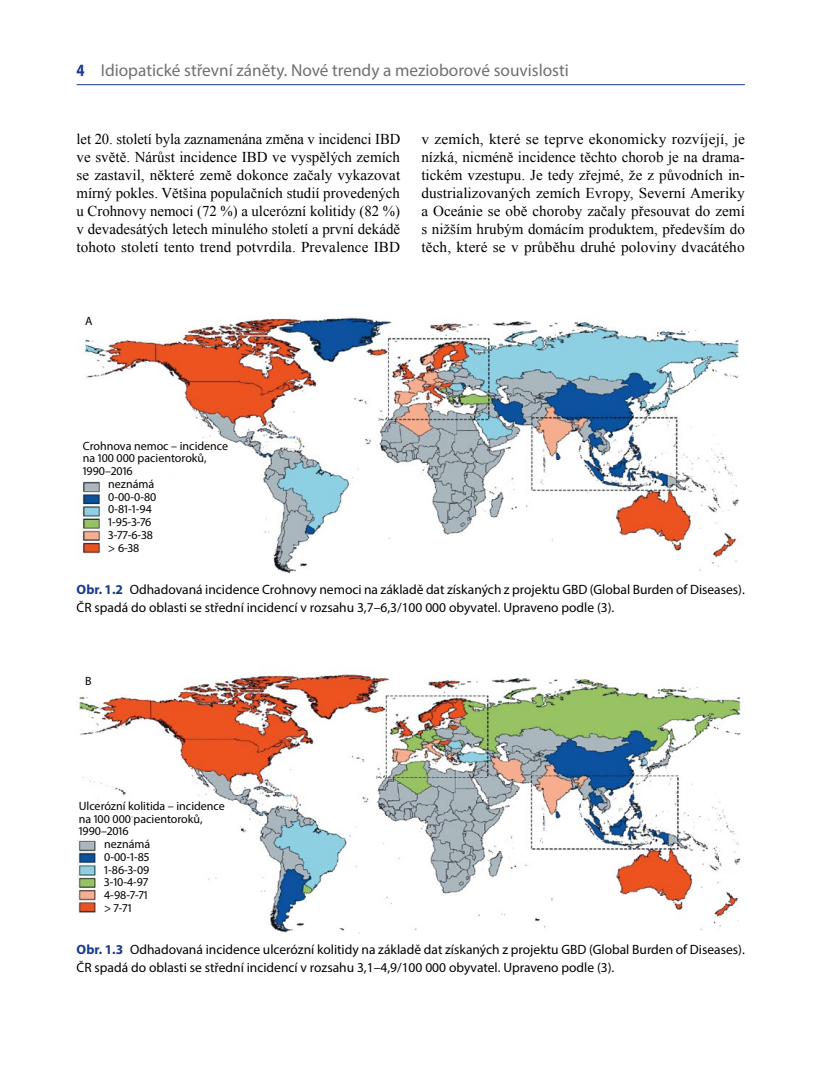
<style>
.page{position:relative;width:830px;height:1072px;background:#fff}
.page>*{position:absolute;margin:0;border:0;box-sizing:border-box;transform-origin:0 0}
.t1{font:17.25px "Myriad Pro";color:#6f7070}
.blok_odsazeny{font:15px/18px "Times New Roman";letter-spacing:.005em;color:#000;text-align:justify}
.obr_regular_za_cisle{font:13.5px/18px "Myriad Pro";color:#000}
.obr_text_v_obrazku{font:12px/12.8px "Myriad Pro";color:#000}
.s1{font-weight:700;color:#163a8c}
</style>
<div class="page">
<hr style="left:77px;top:84px;width:667px;height:1px;background:#163a8c">
<img style="left:82px;top:316px;width:657px;height:257px">
<img style="left:78px;top:674px;width:663px;height:260px">
<p class="t1" style="left:77px;top:60px;width:493px"><span class="s1">4</span> Idiopatické střevní záněty. Nové trendy a mezioborové souvislosti</p>
<p class="blok_odsazeny" style="left:77px;top:130px;width:325px">let 20. století byla zaznamenána změna v incidenci IBD ve světě. Nárůst incidence IBD ve vyspělých zemích se zastavil, některé země dokonce začaly vykazovat mírný pokles. Většina populačních studií provedených u Crohnovy nemoci (72 %) a ulcerózní kolitidy (82 %) v devadesátých letech minulého století a první dekádě tohoto století tento trend potvrdila. Prevalence IBD</p>
<p class="blok_odsazeny" style="left:421px;top:130px;width:325px">v zemích, které se teprve ekonomicky rozvíjejí, je nízká, nicméně incidence těchto chorob je na drama&shy;tickém vzestupu. Je tedy zřejmé, že z původních in&shy;dustrializovaných zemích Evropy, Severní Ameriky a Oceánie se obě choroby začaly přesouvat do zemí s nižším hrubým domácím produktem, především do těch, které se v průběhu druhé poloviny dvacátého</p>
<p class="obr_text_v_obrazku" style="left:85px;top:314px;width:9px">A</p>
<p class="obr_text_v_obrazku" style="left:83px;top:439px;width:147px">Crohnova nemoc – incidence na 100 000 pacientoroků,<br>1990–2016</p>
<p class="obr_text_v_obrazku" style="left:108px;top:477px;width:48px">neznámá</p>
<p class="obr_text_v_obrazku" style="left:108px;top:490px;width:49px">0-00-0-80</p>
<p class="obr_text_v_obrazku" style="left:108px;top:503px;width:45px">0-81-1-94</p>
<p class="obr_text_v_obrazku" style="left:108px;top:515px;width:45px">1-95-3-76</p>
<p class="obr_text_v_obrazku" style="left:108px;top:528px;width:46px">3-77-6-38</p>
<p class="obr_text_v_obrazku" style="left:108px;top:541px;width:33px">&gt; 6-38</p>
<p class="obr_regular_za_cisle" style="left:77px;top:580px;width:669px"><span class="s1">Obr. 1.2</span> Odhadovaná incidence Crohnovy nemoci na základě dat získaných z projektu GBD (Global Burden of Diseases).<br>ČR spadá do oblasti se střední incidencí v rozsahu 3,7–6,3/100 000 obyvatel. Upraveno podle (3).</p>
<p class="obr_text_v_obrazku" style="left:85px;top:674px;width:8px">B</p>
<p class="obr_text_v_obrazku" style="left:79px;top:799px;width:148px">Ulcerózní kolitida – incidence na 100 000 pacientoroků,<br>1990–2016</p>
<p class="obr_text_v_obrazku" style="left:104px;top:837px;width:48px">neznámá</p>
<p class="obr_text_v_obrazku" style="left:104px;top:850px;width:47px">0-00-1-85</p>
<p class="obr_text_v_obrazku" style="left:104px;top:863px;width:47px">1-86-3-09</p>
<p class="obr_text_v_obrazku" style="left:104px;top:875px;width:45px">3-10-4-97</p>
<p class="obr_text_v_obrazku" style="left:104px;top:888px;width:45px">4-98-7-71</p>
<p class="obr_text_v_obrazku" style="left:104px;top:901px;width:29px">&gt; 7-71</p>
<p class="obr_regular_za_cisle" style="left:77px;top:940px;width:669px"><span class="s1">Obr. 1.3</span> Odhadovaná incidence ulcerózní kolitidy na základě dat získaných z projektu GBD (Global Burden of Diseases).<br>ČR spadá do oblasti se střední incidencí v rozsahu 3,1–4,9/100 000 obyvatel. Upraveno podle (3).</p>
</div>
